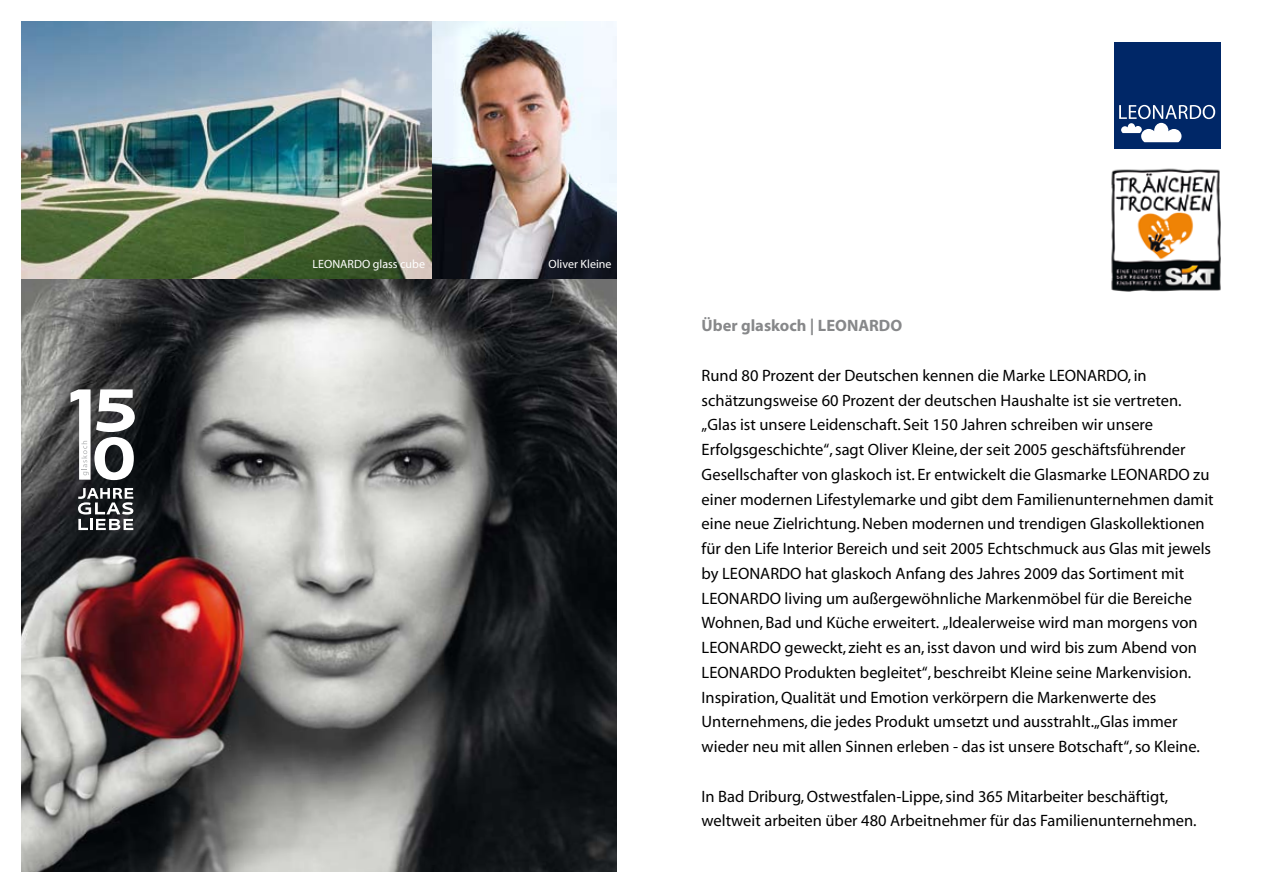
<style>
.page{position:relative;width:1263px;height:893px;background:#fff}
.page>*{position:absolute;margin:0;border:0;box-sizing:border-box;transform-origin:0 0}
.t1{font:16.5px/24.8px "Myriad";color:#000}
.t2{font:700 16.5px "Myriad";color:#87888a}
.t3{font:12px "Myriad";color:#fff}
</style>
<div class="page">
<div style="left:1114px;top:43px;width:106px;height:106px;background:#002767"></div>
<svg style="left:1119px;top:105px;width:96px;height:37px"></svg>
<img style="left:1111px;top:168px;width:110px;height:124px">
<img style="left:21px;top:279px;width:596px;height:593px">
<img style="left:431px;top:21px;width:186px;height:258px">
<svg style="left:78px;top:488px;width:55px;height:42px"></svg>
<svg style="left:71px;top:389px;width:64px;height:91px"></svg>
<img style="left:21px;top:21px;width:410px;height:258px">
<p class="t3" style="left:313px;top:258px;width:114px">LEONARDO glass cube</p>
<p class="t3" style="left:549px;top:258px;width:64px">Oliver Kleine</p>
<p class="t2" style="left:702px;top:317px;width:202px">Über glaskoch | LEONARDO</p>
<p class="t1" style="left:702px;top:364px;width:513px">Rund 80 Prozent der Deutschen kennen die Marke LEONARDO, in schätzungsweise 60 Prozent der deutschen Haushalte ist sie vertreten. „Glas ist unsere Leidenschaft. Seit 150 Jahren schreiben wir unsere Erfolgsgeschichte“, sagt Oliver Kleine, der seit 2005 geschäftsführender Gesellschafter von glaskoch ist. Er entwickelt die Glasmarke LEONARDO zu einer modernen Lifestylemarke und gibt dem Familienunternehmen damit eine neue Zielrichtung. Neben modernen und trendigen Glaskollektionen für den Life Interior Bereich und seit 2005 Echtschmuck aus Glas mit jewels by LEONARDO hat glaskoch Anfang des Jahres 2009 das Sortiment mit LEONARDO living um außergewöhnliche Markenmöbel für die Bereiche Wohnen, Bad und Küche erweitert. „Idealerweise wird man morgens von LEONARDO geweckt, zieht es an, isst davon und wird bis zum Abend von LEONARDO Produkten begleitet“, beschreibt Kleine seine Markenvision.<br>Inspiration, Qualität und Emotion verkörpern die Markenwerte des Unternehmens, die jedes Produkt umsetzt und ausstrahlt.„Glas immer wieder neu mit allen Sinnen erleben - das ist unsere Botschaft“, so Kleine.</p>
<p class="t1" style="left:702px;top:784px;width:496px">In Bad Driburg, Ostwestfalen-Lippe, sind 365 Mitarbeiter beschäftigt, weltweit arbeiten über 480 Arbeitnehmer für das Familienunternehmen.</p>
</div>
